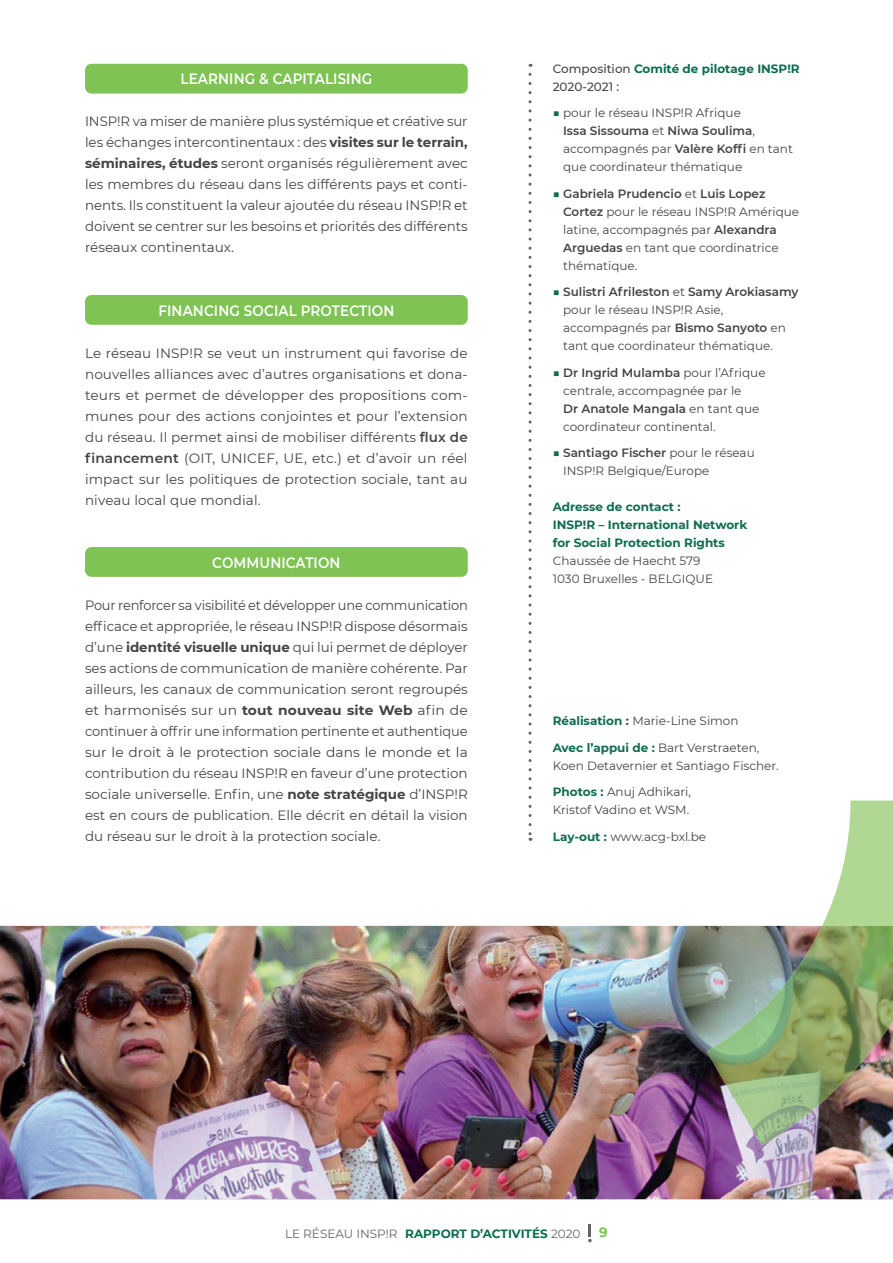
<style>
.page{position:relative;width:893px;height:1263px;background:#fff}
.page>*{position:absolute;margin:0;border:0;box-sizing:border-box;transform-origin:0 0}
.t1{font:600 15px "Montserrat";letter-spacing:.01em;color:#fff;scale:.9 1}
.t2{font:13.5px/21px "Montserrat";color:#424446;text-align:justify}
.t3{font:13.5px/21px "Montserrat";color:#424446;text-align:justify;scale:.96 1}
.t4{font:700 13.5px "Montserrat";color:#7ec353}
.t5{font:12px/18px "Montserrat";color:#424446}
.t6{font:700 12px/18px "Montserrat";color:#0c6d4f}
.t7{font:12px "Montserrat";color:#626565}
.s1{font-weight:700}
.s2{font-weight:600}
.s3{font-weight:500;color:#424446}
.s4{color:#0c6d4f}
.s5{font-weight:700;color:#0c6d4f}
</style>
<div class="page">
<svg style="left:588px;top:1225px;width:4px;height:17px"></svg>
<img style="left:0;top:926px;width:893px;height:273px">
<svg style="left:822px;top:800px;width:71px;height:126px"></svg>
<img style="left:707px;top:926px;width:186px;height:219px">
<div style="left:85px;top:64px;width:383px;height:30px;background:#7ec353;border-radius:6px"></div>
<div style="left:85px;top:295px;width:383px;height:30px;background:#7ec353;border-radius:6px"></div>
<div style="left:85px;top:547px;width:383px;height:30px;background:#7ec353;border-radius:6px"></div>
<svg style="left:528px;top:74px;width:3px;height:767px"></svg>
<p class="t1" style="left:181px;top:69px;width:214px">LEARNING &amp; CAPITALISING</p>
<p class="t2" style="left:85px;top:111px;width:384px">INSP!R va miser de manière plus systémique et créative sur les échanges intercontinentaux : des <span class="s1">visites sur le terrain, séminaires, études</span> seront organisés régulièrement avec les membres du réseau dans les différents pays et conti&shy;nents. Ils constituent la valeur ajoutée du réseau INSP!R et doivent se centrer sur les besoins et priorités des différents réseaux continentaux.</p>
<p class="t1" style="left:158px;top:300px;width:264px">FINANCING SOCIAL PROTECTION</p>
<p class="t2" style="left:85px;top:342px;width:384px">Le réseau INSP!R se veut un instrument qui favorise de nouvelles alliances avec d’autres organisations et dona&shy;teurs et permet de développer des propositions com&shy;munes pour des actions conjointes et pour l’extension du réseau. Il permet ainsi de mobiliser différents <span class="s2">flux de financement</span> (OIT, UNICEF, UE, etc.) et d’avoir un réel impact sur les politiques de protection sociale, tant au niveau local que mondial.</p>
<p class="t1" style="left:212px;top:552px;width:144px">COMMUNICATION</p>
<p class="t3" style="left:85px;top:594px;width:400px">Pour renforcer sa visibilité et développer une communication efficace et appropriée, le réseau INSP!R dispose désormais d’une <span class="s1">identité visuelle unique</span> qui lui permet de déployer ses actions de communication de manière cohérente. Par ailleurs, les canaux de communication seront regroupés et harmonisés sur un <span class="s1">tout nouveau site Web</span> afin de continuer à offrir une information pertinente et authentique sur le droit à le protection sociale dans le monde et la contribution du réseau INSP!R en faveur d’une protection sociale universelle. Enfin, une <span class="s1">note stratégique</span> d’INSP!R est en cours de publication. Elle décrit en détail la vision du réseau sur le droit à la protection sociale.</p>
<p class="t6" style="left:553px;top:59px;width:248px"><span class="s3">Composition</span> Comité de pilotage INSP!R<br><span class="s3">2020-2021 :</span></p>
<p class="t5" style="left:563px;top:103px;width:231px;text-indent:-10px"><span class="s4">■</span> pour le réseau INSP!R Afrique<br><span class="s2">Issa Sissouma</span> et <span class="s2">Niwa Soulima</span>, accompagnés par <span class="s2">Valère Koffi</span> en tant que coordinateur thématique</p>
<p class="t5" style="left:563px;top:184px;width:238px;text-indent:-10px"><span class="s4">■</span> <span class="s2">Gabriela Prudencio</span> et <span class="s2">Luis Lopez<br>Cortez</span> pour le réseau INSP!R Amérique latine, accompagnés par <span class="s2">Alexandra<br>Arguedas</span> en tant que coordinatrice thématique.</p>
<p class="t5" style="left:563px;top:282px;width:237px;text-indent:-10px"><span class="s4">■</span> <span class="s2">Sulistri Afrileston</span> et <span class="s2">Samy Arokiasamy </span>pour le réseau INSP!R Asie, accompagnés par <span class="s2">Bismo Sanyoto</span> en tant que coordinateur thématique.</p>
<p class="t5" style="left:563px;top:363px;width:204px;text-indent:-10px"><span class="s4">■</span> <span class="s2">Dr Ingrid Mulamba</span> pour l’Afrique centrale, accompagnée par le<br><span class="s2">Dr Anatole Mangala</span> en tant que coordinateur continental.</p>
<p class="t5" style="left:563px;top:443px;width:193px;text-indent:-10px"><span class="s4">■</span> <span class="s2">Santiago Fischer</span> pour le réseau<br>INSP!R Belgique/Europe</p>
<p class="t6" style="left:553px;top:497px;width:196px">Adresse de contact :<br>INSP!R – International Network for Social Protection Rights</p>
<p class="t5" style="left:553px;top:551px;width:162px">Chaussée de Haecht 579<br>1030 Bruxelles - BELGIQUE</p>
<p class="t5" style="left:553px;top:712px;width:187px"><span class="s5">Réalisation</span> <span class="s1">:</span> Marie-Line Simon</p>
<p class="t5" style="left:553px;top:738px;width:227px"><span class="s5">Avec l’appui de :</span> Bart Verstraeten,<br>Koen Detavernier et Santiago Fischer.</p>
<p class="t5" style="left:553px;top:783px;width:140px"><span class="s5">Photos :</span> Anuj Adhikari,<br>Kristof Vadino et WSM.</p>
<p class="t5" style="left:553px;top:827px;width:155px"><span class="s5">Lay-out :</span> www.acg-bxl.be</p>
<p class="t7" style="left:285px;top:1225px;width:297px">LE RÉSEAU INSP!R <span class="s5">RAPPORT D’ACTIVITÉS</span> 2020</p>
<p class="t4" style="left:599px;top:1222px;width:10px">9</p>
</div>
